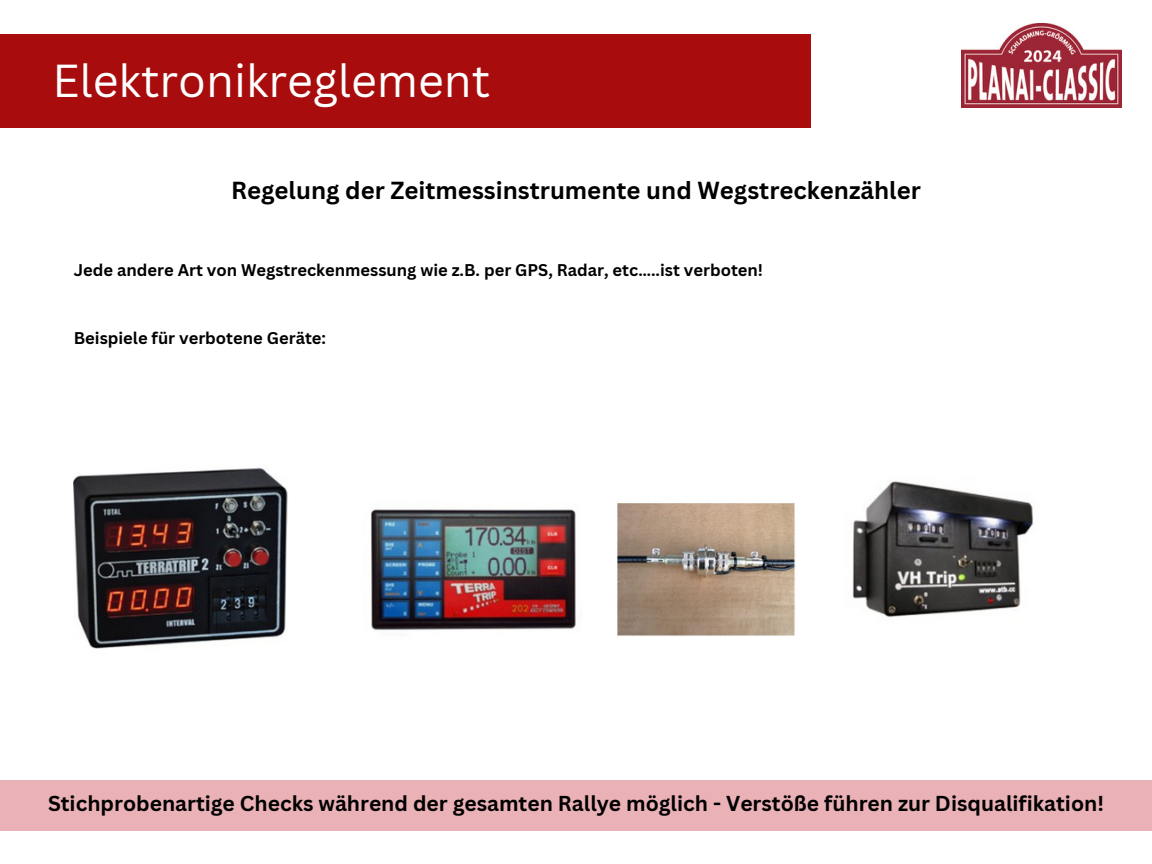
<style>
.page{position:relative;width:1152px;height:864px;background:#fff}
.page>*{position:absolute;margin:0;border:0;box-sizing:border-box;transform-origin:0 0}
.t1{font:45px "Canva Sans";color:#fff}
.t2{font:700 24px "Canva Sans";color:#000}
.t3{font:700 21px "Canva Sans";color:#000}
.t4{font:700 16.5px "Canva Sans";color:#000}
</style>
<div class="page">
<div style="left:0;top:34px;width:811px;height:93px;background:#a80c0c"></div>
<div style="left:0;top:780px;width:1152px;height:51px;background:#eab1b6"></div>
<img style="left:74px;top:467px;width:960px;height:182px">
<img style="left:961px;top:24px;width:160px;height:83px">
<p class="t1" style="left:53px;top:49px;width:439px">Elektronikreglement</p>
<p class="t2" style="left:231px;top:174px;width:691px">Regelung der Zeitmessinstrumente und Wegstreckenzähler</p>
<p class="t4" style="left:74px;top:259px;width:691px">Jede andere Art von Wegstreckenmessung wie z.B. per GPS, Radar, etc…..ist verboten!</p>
<p class="t4" style="left:74px;top:326px;width:254px">Beispiele für verbotene Geräte:</p>
<p class="t3" style="left:48px;top:788px;width:1057px">Stichprobenartige Checks während der gesamten Rallye möglich - Verstöße führen zur Disqualifikation!</p>
</div>
